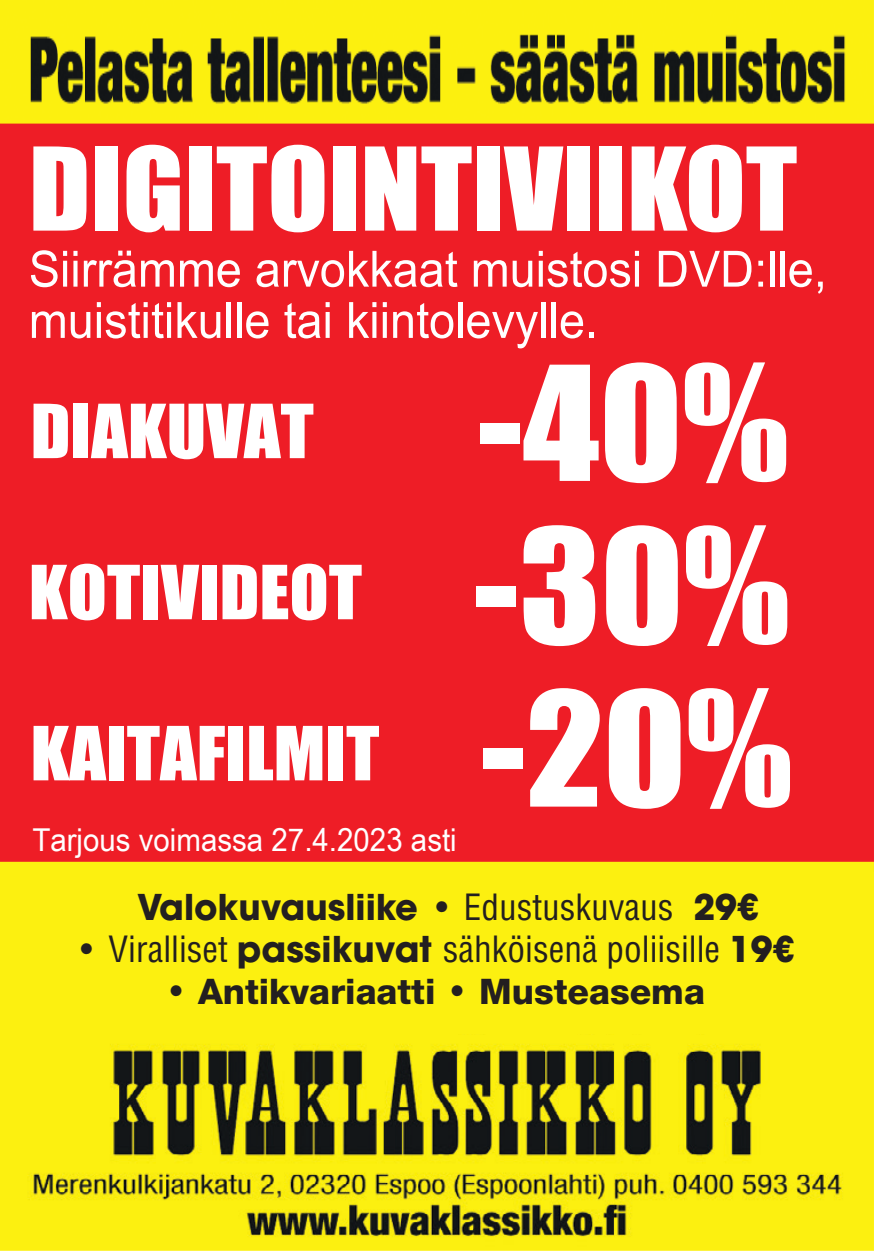
<style>
.page{position:relative;width:874px;height:1251px;background:#fff}
.page>*{position:absolute;margin:0;border:0;box-sizing:border-box;transform-origin:0 0}
.t1{font:147px/162.8px "Impact";color:#fff;scale:1.05 1}
.t2{font:106.4px "Impact";color:#fff;scale:1.05 1}
.t3{font:68.95px "Impact";color:#fff;scale:1.05 1}
.t4{font:50.05px/51.1px "Arial Narrow";color:#fff;scale:1.14 1}
.t5{font:condensed 35.35px "Helvetica";color:#231f20}
.t6{font:700 35.35px "ITC Avant Garde Std";color:#231f20}
.t7{font:800 35.35px "Helvetica Neue LT Std";color:#231f20}
.t8{font:31.5px "Arial Narrow";color:#fff;scale:1.14 1}
.s1{font-size:147px}
.s2{font-family:"Helvetica";font-weight:400;font-stretch:condensed}
.s3{font-family:"ITC Avant Garde Std";font-weight:700;font-stretch:normal}
.s4{font-family:"ITC Avant Garde Std";font-weight:700}
</style>
<div class="page">
<img style="left:0;top:0;width:873px;height:124px">
<img style="left:0;top:1034px;width:873px;height:216px">
<div style="left:0;top:124px;width:873px;height:747px;background:#ee1d26"></div>
<div style="left:0;top:861px;width:873px;height:173px;background:#fcf010"></div>
<h2 class="t2" style="left:29px;top:106px;width:733px">DIGITOINTIVIIKOT</h2>
<p class="t4" style="left:29px;top:241px;width:701px">Siirrämme arvokkaat muistosi DVD:lle, muistitikulle tai kiintolevylle.</p>
<h3 class="t3" style="left:31px;top:377px;width:723px">DIAKUVAT <span class="s1">-40%</span></h3>
<h3 class="t3" style="left:29px;top:538px;width:319px">KOTIVIDEOT</h3>
<h3 class="t3" style="left:31px;top:699px;width:333px">KAITAFILMIT</h3>
<p class="t8" style="left:32px;top:816px;width:373px">Tarjous voimassa 27.4.2023 asti</p>
<h1 class="t1" style="left:473px;top:501px;width:305px">-30% -20%</h1>
<p class="t6" style="left:137px;top:883px;width:623px">Valokuvausliike • <span class="s2">Edustuskuvaus</span> 29€</p>
<p class="t5" style="left:73px;top:926px;width:722px"><span class="s3">•</span> Viralliset <span class="s3">passikuvat</span> sähköisenä poliisille <span class="s3">19€</span></p>
<p class="t7" style="left:163px;top:970px;width:543px"><span class="s4">•</span> Antikvariaatti <span class="s4">•</span> Musteasema</p>
</div>
